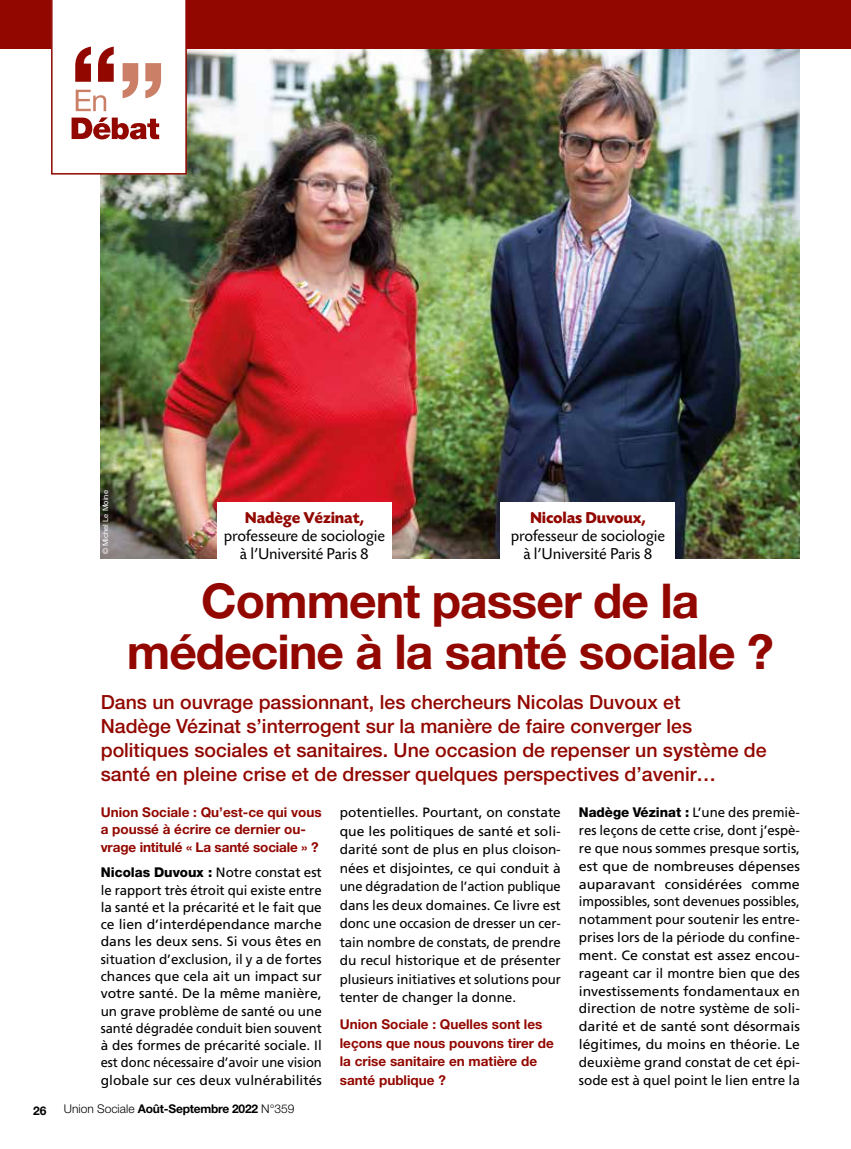
<style>
.page{position:relative;width:851px;height:1149px;background:#fff}
.page>*{position:absolute;margin:0;border:0;box-sizing:border-box;transform-origin:0 0}
.t1{font:700 48px/51px "Helvetica Neue LT Std";letter-spacing:-.02em;color:#920700;text-align:center}
.t2{font:500 19.5px/24px "Helvetica Neue LT Std";color:#920700}
.t3{font:16.5px/18px "Today SB";letter-spacing:-.01em;color:#000;text-align:center}
.t4{font:700 16.5px "Today SB";letter-spacing:-.01em;color:#920700}
.t5{font:13.5px/17.9px "Frutiger";color:#000;text-align:justify}
.t6{font:700 13.5px/18.5px "Helvetica Neue LT Std";color:#920700}
.t7{font:700 12px "Helvetica Neue LT Std";letter-spacing:-.02em;color:#000}
.t8{font:7.5px "Helvetica Neue LT Std";color:#fff}
.s1{font-family:"Helvetica Neue LT Std";font-weight:800}
.s2{font-weight:300}
</style>
<div class="page">
<img style="left:101px;top:49px;width:698px;height:509px">
<div style="left:500px;top:502px;width:175px;height:84px;background:#fff"></div>
<div style="left:217px;top:502px;width:174px;height:84px;background:#fff"></div>
<div style="left:0;top:0;width:850px;height:49px;background:#920700"></div>
<svg style="left:51px;top:0;width:136px;height:174px"></svg>
<p class="t7" style="left:33px;top:1102px;width:15px">26</p>
<p class="t8" style="left:101px;top:554px;width:65px;rotate:-90deg">© Michel Le Moine</p>
<p class="t4" style="left:245px;top:509px;width:121px">Nadège Vézinat,</p>
<p class="t3" style="left:224px;top:527px;width:163px">professeure de sociologie à l’Université Paris 8</p>
<p class="t4" style="left:530px;top:509px;width:117px">Nicolas Duvoux,</p>
<p class="t3" style="left:510px;top:527px;width:156px">professeur de sociologie à l’Université Paris 8</p>
<h1 class="t1" style="left:127px;top:574px;width:648px">Comment passer de la médecine à la santé sociale ?</h1>
<p class="t2" style="left:101px;top:689px;width:667px">Dans un ouvrage passionnant, les chercheurs Nicolas Duvoux et<br>Nadège Vézinat s’interrogent sur la manière de faire converger les politiques sociales et sanitaires. Une occasion de repenser un système de santé en pleine crise et de dresser quelques perspectives d’avenir…</p>
<p class="t6" style="left:101px;top:803px;width:222px;line-height:17.2px">Union Sociale : Qu’est-ce qui vous a poussé à écrire ce dernier ou&shy;vrage intitulé « La santé sociale » ?</p>
<p class="t5" style="left:101px;top:863px;width:222px;line-height:17.2px"><span class="s1">Nicolas Duvoux :</span> Notre constat est le rapport très étroit qui existe entre la santé et la précarité et le fait que ce lien d’interdépendance marche dans les deux sens. Si vous êtes en situation d’exclusion, il y a de fortes chances que cela ait un impact sur votre santé. De la même manière, un grave problème de santé ou une santé dégradée conduit bien souvent à des formes de précarité sociale. Il est donc nécessaire d’avoir une vision globale sur ces deux vulnérabilités</p>
<p class="t7" style="left:64px;top:1100px;width:232px"><span class="s2">Union Sociale</span> Août-Septembre 2022 <span class="s2">N°359</span></p>
<p class="t5" style="left:340px;top:803px;width:223px;line-height:18.5px">potentielles. Pourtant, on constate que les politiques de santé et soli&shy;darité sont de plus en plus cloison&shy;nées et disjointes, ce qui conduit à une dégradation de l’action publique dans les deux domaines. Ce livre est donc une occasion de dresser un cer&shy;tain nombre de constats, de prendre du recul historique et de présenter plusieurs initiatives et solutions pour tenter de changer la donne.</p>
<p class="t6" style="left:340px;top:1014px;width:216px">Union Sociale : Quelles sont les leçons que nous pouvons tirer de la crise sanitaire en matière de santé publique ?</p>
<p class="t5" style="left:578px;top:803px;width:223px"><span class="s1">Nadège Vézinat :</span> L’une des premiè&shy;res leçons de cette crise, dont j’espè&shy;re que nous sommes presque sortis, est que de nombreuses dépenses auparavant considérées comme impossibles, sont devenues possibles, notamment pour soutenir les entre&shy;prises lors de la période du confine&shy;ment. Ce constat est assez encou&shy;rageant car il montre bien que des investissements fondamentaux en direction de notre système de soli&shy;darité et de santé sont désormais légitimes, du moins en théorie. Le deuxième grand constat de cet épi&shy;sode est à quel point le lien entre la</p>
</div>
